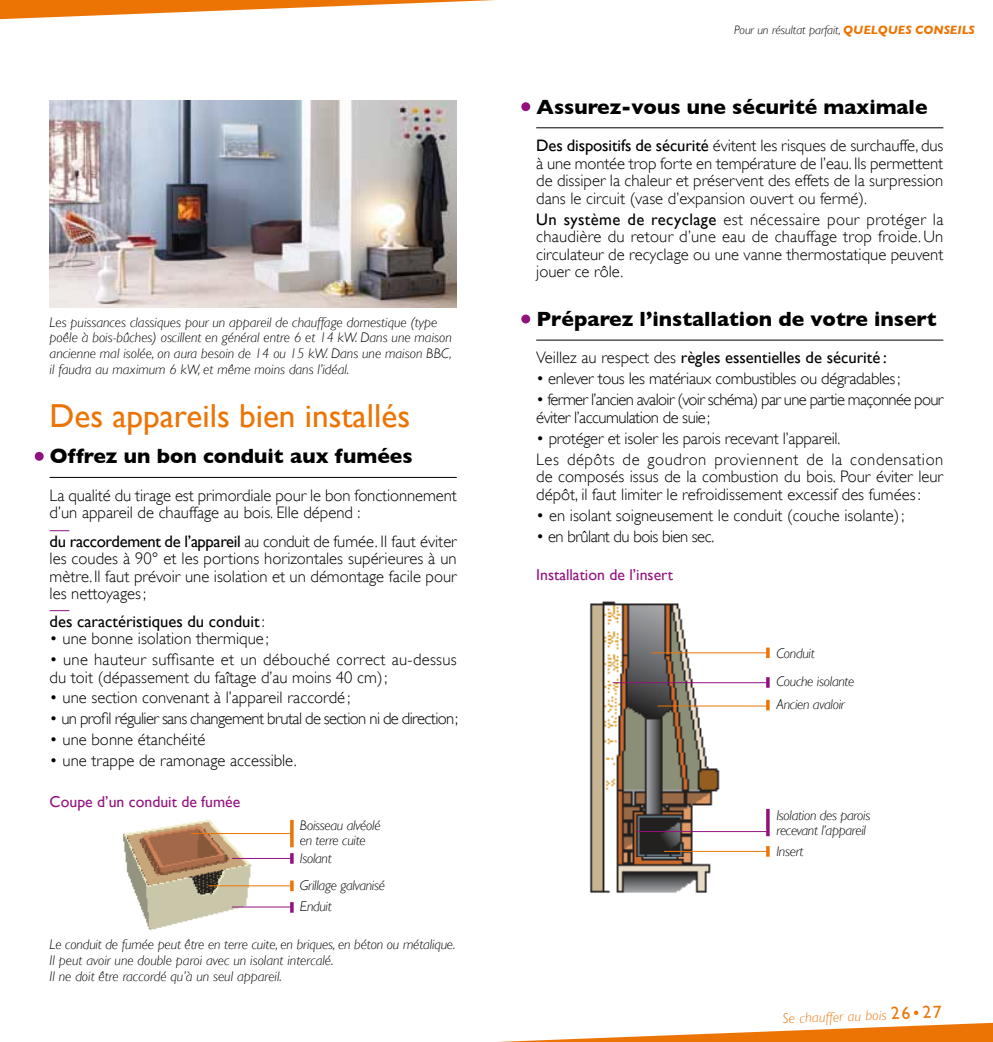
<style>
.page{position:relative;width:993px;height:1042px;background:#fff}
.page>*{position:absolute;margin:0;border:0;box-sizing:border-box;transform-origin:0 0}
.t1{font:33.25px "Gill Sans";color:#ec7405}
.t2{font:700 21px "Gill Sans";color:#000}
.t3{font:300 16.62px/17.5px "Gill Sans";color:#000}
.t4{font:300 16.62px/21px "Gill Sans";letter-spacing:.035em;color:#000}
.t5{font:300 16.62px/17.5px "Gill Sans";letter-spacing:-.04em;color:#000}
.t6{font:16.62px "Gill Sans";color:#000}
.t7{font:300 16.62px "Gill Sans";letter-spacing:-.035em;color:#000}
.t8{font:300 16.62px "Gill Sans";letter-spacing:-.02em;color:#000}
.t9{font:300 16.62px "Gill Sans";letter-spacing:-.03em;color:#000}
.t10{font:15.75px "Gill Sans";color:#93117e}
.t11{font:italic 300 14px/15.8px "Gill Sans";color:#000}
.t12{font:italic 300 14px/15.8px "Gill Sans";letter-spacing:-.02em;color:#000}
.t13{font:italic 300 14px "Gill Sans";color:#ec7405}
.t14{font:italic 300 12.25px "Gill Sans";color:#000}
.t15{font:italic 700 12.25px "Gill Sans";color:#ec7405}
.s1{font-weight:400}
.s2{font-weight:300}
.s3{font-weight:700;color:#ec7405}
.s4{font-weight:400;font-style:normal;font-size:17.5px}
.s5{font-style:normal;font-size:17.5px}
</style>
<div class="page">
<svg style="left:0;top:0;width:495px;height:20px"></svg>
<svg style="left:498px;top:1023px;width:494px;height:19px"></svg>
<hr style="left:50px;top:477px;width:406px;height:1px;background:#000">
<svg style="left:50px;top:530px;width:19px;height:1px"></svg>
<svg style="left:50px;top:610px;width:19px;height:1px"></svg>
<div style="left:35px;top:452px;width:9px;height:9px;background:#93117e;border-radius:50%"></div>
<hr style="left:536px;top:127px;width:407px;height:1px;background:#000">
<hr style="left:536px;top:340px;width:407px;height:1px;background:#000">
<div style="left:521px;top:102px;width:9px;height:9px;background:#93117e;border-radius:50%"></div>
<div style="left:521px;top:314px;width:9px;height:9px;background:#93117e;border-radius:50%"></div>
<img style="left:589px;top:601px;width:181px;height:292px">
<svg style="left:765px;top:677px;width:4px;height:11px"></svg>
<hr style="left:657px;top:706px;width:111px;height:1px;background:#ec7405">
<svg style="left:765px;top:809px;width:4px;height:27px"></svg>
<hr style="left:635px;top:831px;width:131px;height:1px;background:#93117e">
<svg style="left:765px;top:647px;width:4px;height:11px"></svg>
<hr style="left:651px;top:652px;width:117px;height:1px;background:#ec7405">
<svg style="left:765px;top:846px;width:4px;height:10px"></svg>
<hr style="left:663px;top:851px;width:104px;height:1px;background:#ec7405">
<svg style="left:765px;top:700px;width:4px;height:10px"></svg>
<hr style="left:612px;top:682px;width:155px;height:1px;background:#93117e">
<img style="left:50px;top:100px;width:406px;height:207px">
<img style="left:123px;top:819px;width:171px;height:112px">
<svg style="left:290px;top:853px;width:3px;height:11px"></svg>
<hr style="left:232px;top:858px;width:58px;height:1px;background:#93117e">
<svg style="left:290px;top:902px;width:3px;height:10px"></svg>
<hr style="left:232px;top:906px;width:58px;height:1px;background:#93117e">
<hr style="left:290px;top:820px;width:3px;height:27px;background:#ec7405">
<hr style="left:191px;top:833px;width:99px;height:1px;background:#ec7405">
<svg style="left:290px;top:880px;width:3px;height:11px"></svg>
<hr style="left:208px;top:885px;width:82px;height:1px;background:#ec7405">
<p class="t11" style="left:50px;top:314px;width:403px">Les puissances classiques pour un appareil de chauffage domestique (type poêle à bois-bûches) oscillent en général entre 6 et 14 kW. Dans une maison ancienne mal isolée, on aura besoin de 14 ou 15 kW. Dans une maison BBC, il faudra au maximum 6 kW, et même moins dans l’idéal.</p>
<h1 class="t1" style="left:50px;top:396px;width:362px">Des appareils bien installés</h1>
<p class="t2" style="left:50px;top:444px;width:364px">Offrez un bon conduit aux fumées</p>
<p class="t3" style="left:50px;top:486px;width:408px">La qualité du tirage est primordiale pour le bon fonctionnement d’un appareil de chauffage au bois. Elle dépend :</p>
<p class="t3" style="left:50px;top:532px;width:408px;text-align:justify"><span class="s1">du raccordement de l’appareil</span> au conduit de fumée. Il faut éviter les coudes à 90° et les portions horizontales supérieures à un mètre.Il faut prévoir une isolation et un démontage facile pour les nettoyages;</p>
<p class="t6" style="left:50px;top:611px;width:216px">des caractéristiques du conduit<span class="s2">:</span></p>
<p class="t3" style="left:50px;top:630px;width:220px">• une bonne isolation thermique ;</p>
<p class="t3" style="left:50px;top:651px;width:408px">• une hauteur suffisante et un débouché correct au-dessus du toit (dépassement du faîtage d’au moins 40 cm);</p>
<p class="t3" style="left:50px;top:689px;width:302px">• une section convenant à l’appareil raccordé ;</p>
<p class="t7" style="left:50px;top:709px;width:410px">• un profil régulier sans changement brutal de section ni de direction;</p>
<p class="t3" style="left:50px;top:731px;width:157px">• une bonne étanchéité</p>
<p class="t3" style="left:50px;top:752px;width:248px">• une trappe de ramonage accessible.</p>
<p class="t10" style="left:50px;top:793px;width:192px">Coupe d’un conduit de fumée</p>
<p class="t12" style="left:300px;top:817px;width:82px">Boisseau alvéolé en terre cuite</p>
<p class="t12" style="left:300px;top:878px;width:87px">Grillage galvanisé</p>
<p class="t12" style="left:300px;top:850px;width:33px">Isolant</p>
<p class="t11" style="left:300px;top:899px;width:33px">Enduit</p>
<p class="t11" style="left:50px;top:937px;width:407px">Le conduit de fumée peut être en terre cuite, en briques, en béton ou métalique.<br>Il peut avoir une double paroi avec un isolant intercalé.<br>Il ne doit être raccordé qu’à un seul appareil.</p>
<p class="t14" style="left:734px;top:23px;width:162px">Pour un résultat parfait, <span class="s3">QUELQUES</span></p>
<p class="t15" style="left:914px;top:22px;width:9px">CONSEI</p>
<p class="t15" style="left:961px;top:22px;width:14px">LS</p>
<p class="t2" style="left:536px;top:94px;width:392px">Assurez-vous une sécurité maximale</p>
<p class="t3" style="left:536px;top:137px;width:408px;text-align:justify"><span class="s1">Des dispositifs de sécurité</span> évitent les risques de surchauffe, dus à une montée trop forte en température de l’eau. Ils permettent de dissiper la chaleur et préservent des effets de la surpression dans le circuit (vase d’expansion ouvert ou fermé).</p>
<p class="t3" style="left:536px;top:210px;width:408px;text-align:justify"><span class="s1">Un système de recyclage</span> est nécessaire pour protéger la chaudière du retour d’une eau de chauffage trop froide.Un circulateur de recyclage ou une vanne thermostatique peuvent jouer ce rôle.</p>
<p class="t2" style="left:536px;top:306px;width:401px">Préparez l’installation de votre insert</p>
<p class="t6" style="left:536px;top:348px;width:352px"><span class="s2">Veillez au respect des</span> règles essentielles de sécurité :</p>
<p class="t8" style="left:536px;top:369px;width:366px">• enlever tous les matériaux combustibles ou dégradables ;</p>
<p class="t5" style="left:536px;top:391px;width:408px">• fermer l’ancien avaloir (voir schéma) par une partie maçonnée pour éviter l’accumulation de suie;</p>
<p class="t4" style="left:536px;top:428px;width:408px">• protéger et isoler les parois recevant l’appareil.<br>Les dépôts de goudron proviennent de la condensation</p>
<p class="t3" style="left:536px;top:468px;width:408px">de composés issus de la combustion du bois. Pour éviter leur dépôt, il faut limiter le refroidissement excessif des fumées:</p>
<p class="t3" style="left:536px;top:506px;width:369px">• en isolant soigneusement le conduit (couche isolante);</p>
<p class="t9" style="left:536px;top:527px;width:180px">• en brûlant du bois bien sec.</p>
<p class="t10" style="left:536px;top:565px;width:138px">Installation de l’insert</p>
<p class="t12" style="left:776px;top:646px;width:40px">Conduit</p>
<p class="t12" style="left:776px;top:674px;width:79px">Couche isolante</p>
<p class="t12" style="left:776px;top:697px;width:70px">Ancien avaloir</p>
<p class="t12" style="left:776px;top:807px;width:95px">Isolation des parois recevant l’appareil</p>
<p class="t11" style="left:776px;top:843px;width:29px">Insert</p>
<p class="t13" style="left:782px;top:1010px;width:161px;rotate:-2deg">Se chauffer au bois <span class="s4">26</span><span class="s5">•</span><span class="s4">27</span></p>
</div>
